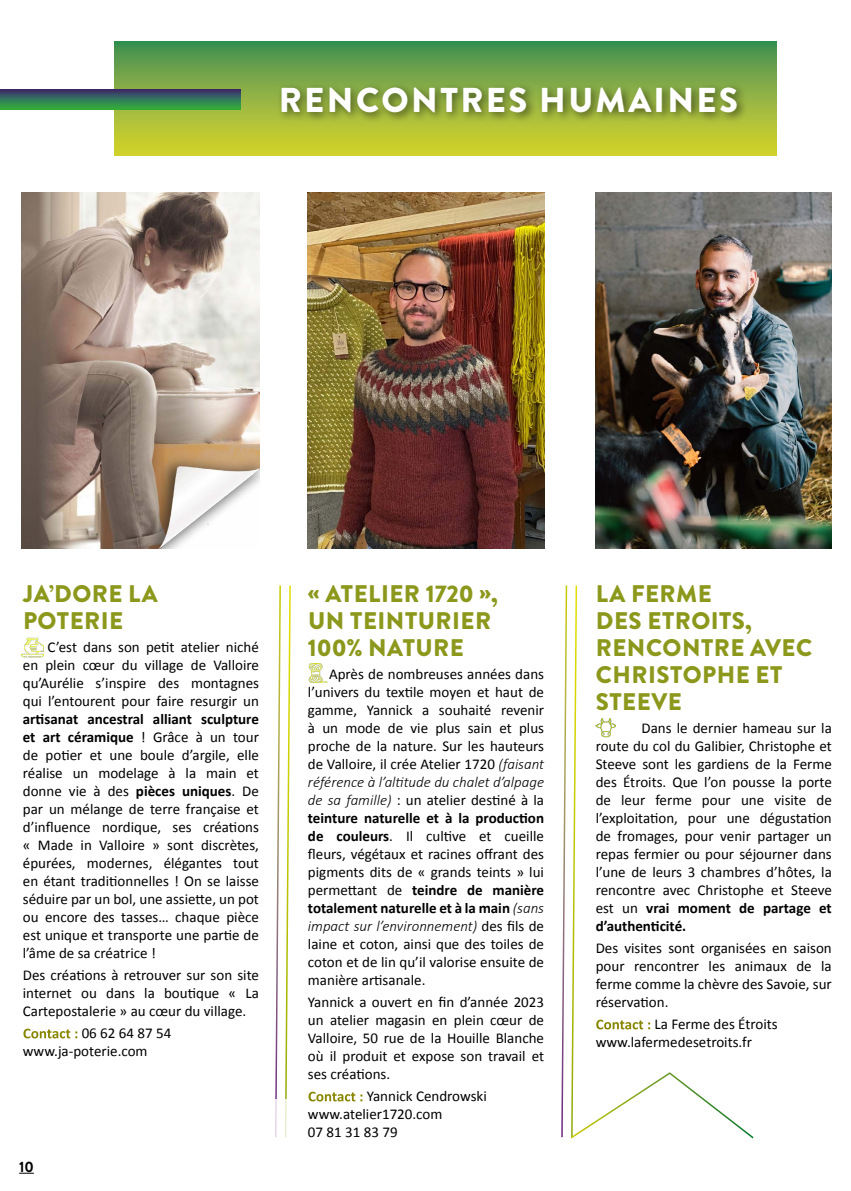
<style>
.page{position:relative;width:851px;height:1191px;background:#fff}
.page>*{position:absolute;margin:0;border:0;box-sizing:border-box;transform-origin:0 0}
.t1{font:900 34.5px "Brandon Grotesque";letter-spacing:.07em;color:#fff}
.t2{font:900 24px/27px "Brandon Grotesque";letter-spacing:.02em;color:#8c981b}
.t3{font:15px/18px "Calibri";color:#000;text-align:justify}
.t4{font:700 15px "Brandon Grotesque";color:#000}
.s1{font-weight:700}
.s2{font-weight:700;color:#fff}
.s3{font-weight:300;font-style:italic}
</style>
<div class="page">
<svg style="left:19px;top:1172px;width:15px;height:1px"></svg>
<img style="left:21px;top:192px;width:238px;height:357px">
<img style="left:308px;top:192px;width:236px;height:357px">
<img style="left:595px;top:192px;width:236px;height:357px">
<svg style="left:115px;top:41px;width:661px;height:115px;background:#8ab13f"></svg>
<div style="left:0;top:89px;width:240px;height:20px;background:linear-gradient(to bottom,#3a2d72,#31ac41)"></div>
<div style="left:277px;top:82px;width:470px;height:42px;background:#000;opacity:.5"></div>
<svg style="left:275px;top:585px;width:16px;height:514px"></svg>
<img style="left:22px;top:637px;width:22px;height:21px">
<img style="left:308px;top:664px;width:19px;height:18px">
<svg style="left:561px;top:585px;width:193px;height:554px"></svg>
<h1 class="t1" style="left:279px;top:76px;width:461px">RENCONTRES HUMAINES</h1>
<h2 class="t2" style="left:23px;top:581px;width:136px">JA’DORE LA<br>POTERIE</h2>
<p class="t3" style="left:23px;top:637px;width:237px;text-indent:25px">C’est dans son petit atelier niché en plein cœur du village de Valloire qu’Aurélie s’inspire des montagnes qui l’entourent pour faire resurgir un</p>
<p class="t3" style="left:23px;top:709px;width:237px"><span class="s1">artisanat ancestral alliant sculpture et art céramique</span> ! Grâce à un tour de potier et une boule d’argile, elle réalise un modelage à la main et donne vie à des <span class="s1">pièces uniques</span>. De par un mélange de terre française et d’influence nordique, ses créations « Made in Valloire » sont discrètes, épurées, modernes, élégantes tout en étant traditionnelles ! On se laisse séduire par un bol, une assiette, un pot ou encore des tasses… chaque pièce est unique et transporte une partie de l’âme de sa créatrice !</p>
<p class="t3" style="left:23px;top:965px;width:237px">Des créations à retrouver sur son site internet ou dans la boutique « La Cartepostalerie » au cœur du village.</p>
<p class="t3" style="left:23px;top:1023px;width:150px"><span class="s2">Contact :</span> 06 62 64 87 54 www.ja-poterie.com</p>
<p class="t4" style="left:19px;top:1156px;width:16px">10</p>
<h2 class="t2" style="left:308px;top:581px;width:191px">« ATELIER 1720 »,<br>UN TEINTURIER<br>100% NATURE</h2>
<p class="t3" style="left:308px;top:664px;width:238px;text-indent:21px">Après de nombreuses années dans l’univers du textile moyen et haut de gamme, Yannick a souhaité revenir à un mode de vie plus sain et plus proche de la nature. Sur les hauteurs de Valloire, il crée Atelier 1720 <span class="s3">(faisant référence à l’altitude du chalet d’alpage de sa famille)</span> : un atelier destiné à la <span class="s1">teinture naturelle et à la production de couleurs</span>. Il cultive et cueille fleurs, végétaux et racines offrant des pigments dits de « grands teints » lui permettant de <span class="s1">teindre de manière totalement naturelle et à la main</span> <span class="s3">(sans impact sur l’environnement)</span> des fils de laine et coton, ainsi que des toiles de coton et de lin qu’il valorise ensuite de manière artisanale.</p>
<p class="t3" style="left:308px;top:992px;width:237px">Yannick a ouvert en fin d’année 2023 un atelier magasin en plein cœur de Valloire, 50 rue de la Houille Blanche où il produit et expose son travail et ses créations.</p>
<p class="t3" style="left:308px;top:1086px;width:180px;text-align:left"><span class="s2">Contact :</span> Yannick Cendrowski www.atelier1720.com<br>07 81 31 83 79</p>
<h2 class="t2" style="left:595px;top:581px;width:218px">LA FERME<br>DES ETROITS,<br>RENCONTRE AVEC<br>CHRISTOPHE ET<br>STEEVE</h2>
<p class="t3" style="left:595px;top:718px;width:238px;text-indent:46px">Dans le dernier hameau sur la route du col du Galibier, Christophe et Steeve sont les gardiens de la Ferme des Étroits. Que l’on pousse la porte de leur ferme pour une visite de l’exploitation, pour une dégustation de fromages, pour venir partager un repas fermier ou pour séjourner dans l’une de leurs 3 chambres d’hôtes, la rencontre avec Christophe et Steeve est un <span class="s1">vrai moment de partage et d’authenticité.</span></p>
<p class="t3" style="left:595px;top:938px;width:237px">Des visites sont organisées en saison pour rencontrer les animaux de la ferme comme la chèvre des Savoie, sur réservation.</p>
<p class="t3" style="left:595px;top:1014px;width:183px"><span class="s2">Contact :</span> La Ferme des Étroits www.lafermedesetroits.fr</p>
</div>
